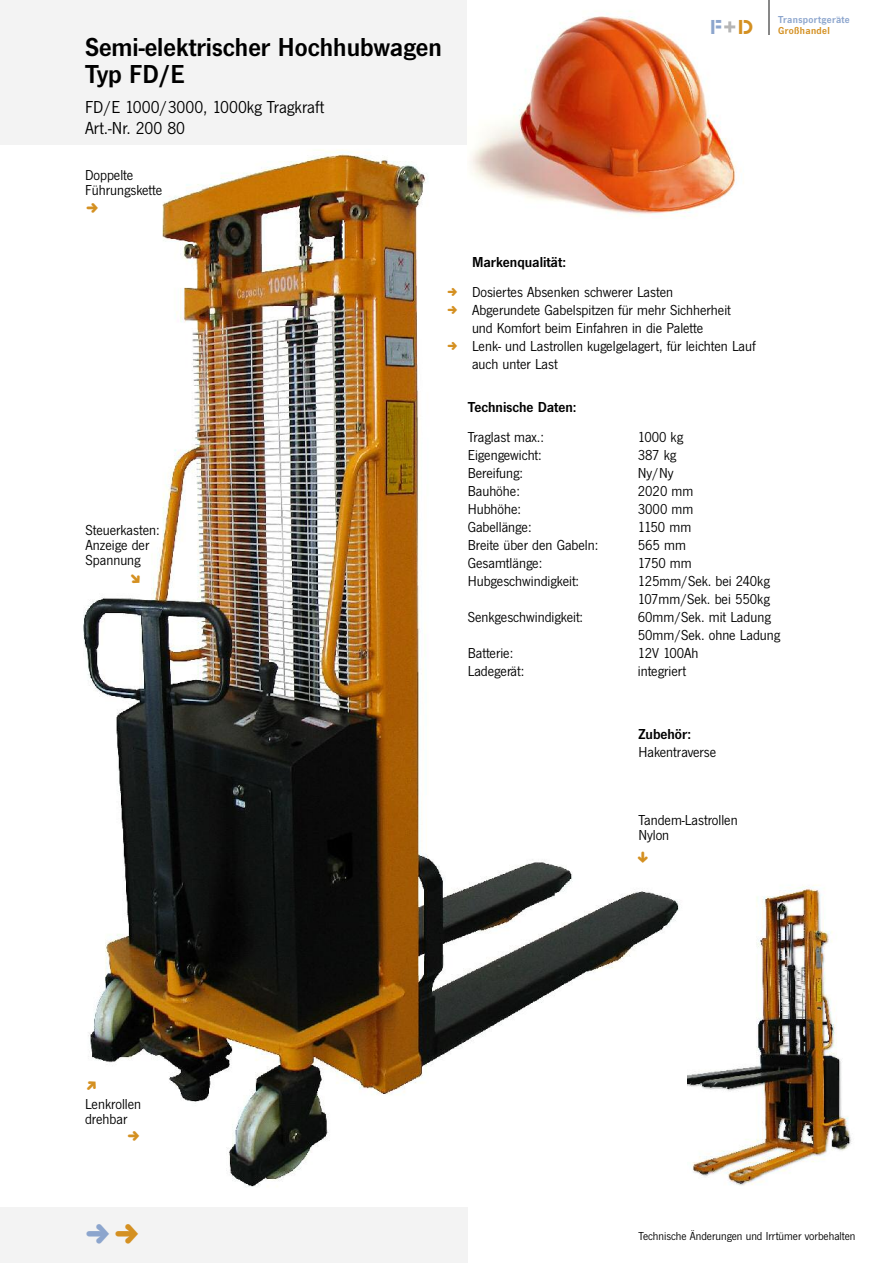
<style>
.page{position:relative;width:893px;height:1263px;background:#fff}
.page>*{position:absolute;margin:0;border:0;box-sizing:border-box;transform-origin:0 0}
.t1{font:600 27px/27px "News Got T";color:#000}
.t2{font:21px "Glaser Ste D";color:#8ca5cd}
.t3{font:18px/21px "News Got T";color:#000}
.t4{font:15px/18px "News Got T";color:#000}
.t5{font:600 15px "News Got T";color:#000}
.t6{font:12px "News Got T";color:#000}
.t7{font:600 10.5px/10.5px "News Got T";letter-spacing:.03em;color:#8ca5cd}
.s1{color:#d49021}
.s2{font-family:"Baskerville"}
</style>
<div class="page">
<img style="left:687px;top:885px;width:165px;height:301px">
<img style="left:83px;top:150px;width:596px;height:1038px">
<div style="left:0;top:0;width:468px;height:145px;background:#f3f3f3"></div>
<div style="left:0;top:1208px;width:468px;height:55px;background:#f3f3f3"></div>
<img style="left:468px;top:0;width:302px;height:230px">
<img style="left:768px;top:0;width:1px;height:34px">
<svg style="left:724px;top:21px;width:11px;height:11px"></svg>
<svg style="left:448px;top:288px;width:9px;height:8px"></svg>
<svg style="left:448px;top:306px;width:9px;height:8px"></svg>
<svg style="left:448px;top:342px;width:9px;height:8px"></svg>
<svg style="left:84px;top:1078px;width:15px;height:15px"></svg>
<svg style="left:638px;top:852px;width:10px;height:11px"></svg>
<svg style="left:128px;top:571px;width:15px;height:15px"></svg>
<svg style="left:87px;top:203px;width:11px;height:10px"></svg>
<svg style="left:128px;top:1131px;width:11px;height:10px"></svg>
<h1 class="t1" style="left:85px;top:33px;width:358px">Semi-elektrischer Hochhubwagen<br>Typ FD/E</h1>
<p class="t3" style="left:85px;top:96px;width:241px">FD/E 1000/3000, 1000kg Tragkraft<br>Art.-Nr. 200 80</p>
<p class="t4" style="left:85px;top:167px;width:79px;line-height:15px">Doppelte<br>Führungskette</p>
<p class="t4" style="left:86px;top:522px;width:76px;line-height:15px">Steuerkasten:<br>Anzeige der<br>Spannung</p>
<h2 class="t2" style="left:710px;top:14px;width:44px">F <span class="s1">D</span></h2>
<p class="t7" style="left:778px;top:15px;width:73px">Transportgera<span class="s2">̈</span>te<br><span class="s1">Großhandel</span></p>
<p class="t5" style="left:472px;top:253px;width:96px">Markenqualität:</p>
<p class="t4" style="left:472px;top:283px;width:285px">Dosiertes Absenken schwerer Lasten<br>Abgerundete Gabelspitzen für mehr Sichherheit<br>und Komfort beim Einfahren in die Palette<br>Lenk- und Lastrollen kugelgelagert, für leichten Lauf auch unter Last</p>
<p class="t5" style="left:468px;top:398px;width:110px">Technische Daten:</p>
<p class="t4" style="left:468px;top:428px;width:78px">Traglast max.:</p>
<p class="t4" style="left:638px;top:428px;width:47px">1000 kg</p>
<p class="t4" style="left:468px;top:446px;width:76px">Eigengewicht:</p>
<p class="t4" style="left:638px;top:446px;width:40px">387 kg</p>
<p class="t4" style="left:468px;top:464px;width:57px">Bereifung:</p>
<p class="t4" style="left:638px;top:464px;width:37px">Ny/Ny</p>
<p class="t4" style="left:468px;top:482px;width:54px">Bauhöhe:</p>
<p class="t4" style="left:638px;top:482px;width:57px">2020 mm</p>
<p class="t4" style="left:468px;top:500px;width:55px">Hubhöhe:</p>
<p class="t4" style="left:638px;top:500px;width:57px">3000 mm</p>
<p class="t4" style="left:468px;top:518px;width:65px">Gabellänge:</p>
<p class="t4" style="left:638px;top:518px;width:55px">1150 mm</p>
<p class="t4" style="left:468px;top:536px;width:132px">Breite über den Gabeln:</p>
<p class="t4" style="left:638px;top:536px;width:50px">565 mm</p>
<p class="t4" style="left:468px;top:554px;width:76px">Gesamtlänge:</p>
<p class="t4" style="left:638px;top:554px;width:55px">1750 mm</p>
<p class="t4" style="left:468px;top:572px;width:113px">Hubgeschwindigkeit:</p>
<p class="t4" style="left:638px;top:572px;width:133px">125mm/Sek. bei 240kg<br>107mm/Sek. bei 550kg</p>
<p class="t4" style="left:468px;top:608px;width:117px">Senkgeschwindigkeit:</p>
<p class="t4" style="left:638px;top:608px;width:144px">60mm/Sek. mit Ladung<br>50mm/Sek. ohne Ladung</p>
<p class="t4" style="left:468px;top:644px;width:47px">Batterie:</p>
<p class="t4" style="left:638px;top:644px;width:62px">12V 100Ah</p>
<p class="t4" style="left:468px;top:662px;width:58px">Ladegerät:</p>
<p class="t4" style="left:638px;top:662px;width:50px">integriert</p>
<p class="t5" style="left:638px;top:725px;width:54px">Zubehör:</p>
<p class="t4" style="left:638px;top:743px;width:79px">Hakentraverse</p>
<p class="t4" style="left:638px;top:812px;width:101px;line-height:15px">Tandem-Lastrollen<br>Nylon</p>
<p class="t4" style="left:85px;top:1096px;width:58px;line-height:15px">Lenkrollen drehbar</p>
<p class="t6" style="left:638px;top:1229px;width:219px">Technische Änderungen und Irrtümer vorbehalten</p>
</div>
